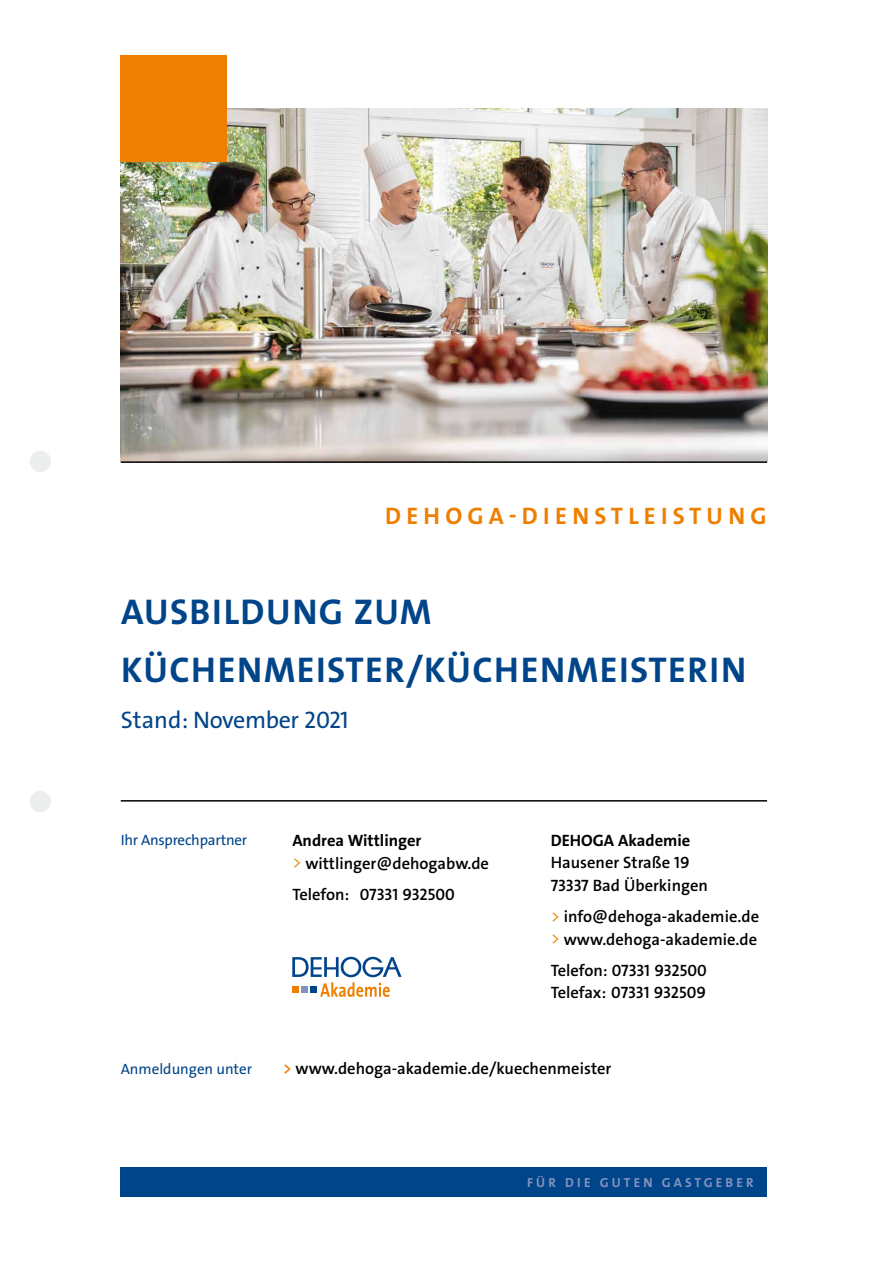
<style>
.page{position:relative;width:893px;height:1263px;background:#fff}
.page>*{position:absolute;margin:0;border:0;box-sizing:border-box;transform-origin:0 0}
.t1{font:700 36px/57.6px "The Sans Os F";letter-spacing:.04em;color:#004489}
.t2{font:700 24px "The Sans Os F";letter-spacing:.22em;color:#ee7f00}
.t3{font:24px "The Sans Os F";letter-spacing:-.015em;color:#004489}
.t4{font:600 16.5px/22.5px "The Sans Os F";color:#000}
.t5{font:700 16.5px "The Sans Os F";color:#000}
.t6{font:15px "The Sans Os F";letter-spacing:-.015em;color:#004489}
.t7{font:700 13.2px "The Sans Os F";letter-spacing:.24em;color:#8493be}
.s1{font-weight:300;color:#ee7f00}
.s2{font-weight:700}
.s3{color:#ee7f00}
</style>
<div class="page">
<img style="left:121px;top:108px;width:646px;height:353px">
<svg style="left:292px;top:957px;width:110px;height:40px"></svg>
<div style="left:30px;top:451px;width:21px;height:21px;background:#eceded;border-radius:50%"></div>
<div style="left:30px;top:791px;width:21px;height:21px;background:#eceded;border-radius:50%"></div>
<div style="left:121px;top:55px;width:106px;height:107px;background:#ee7f00"></div>
<hr style="left:121px;top:461px;width:646px;height:2px;background:#000">
<div style="left:121px;top:1167px;width:646px;height:30px;background:#004489"></div>
<hr style="left:121px;top:800px;width:646px;height:1px;background:#000">
<h2 class="t2" style="left:385px;top:500px;width:383px">DEHOGA-DIENSTLEISTUNG</h2>
<h1 class="t1" style="left:121px;top:583px;width:627px">AUSBILDUNG ZUM<br>KÜCHENMEISTER/KÜCHENMEISTERIN</h1>
<h2 class="t3" style="left:121px;top:705px;width:229px">Stand: November 2021</h2>
<p class="t6" style="left:121px;top:830px;width:128px">Ihr Ansprechpartner</p>
<p class="t5" style="left:551px;top:830px;width:141px">DEHOGA Akademie</p>
<p class="t4" style="left:551px;top:852px;width:159px">Hausener Straße 19<br>73337 Bad Überkingen</p>
<p class="t4" style="left:551px;top:905px;width:210px"><span class="s1">&gt;</span> info@dehoga-akademie.de <span class="s1">&gt;</span> www.dehoga-akademie.de</p>
<p class="t4" style="left:551px;top:959px;width:158px">Telefon: 07331 932500<br>Telefax: 07331 932509</p>
<p class="t4" style="left:292px;top:829px;width:198px"><span class="s2">Andrea Wittlinger<br></span><span class="s1">&gt;</span> wittlinger@dehogabw.de</p>
<p class="t4" style="left:292px;top:883px;width:164px">Telefon: 07331 932500</p>
<p class="t6" style="left:121px;top:1059px;width:133px">Anmeldungen unter</p>
<p class="t4" style="left:283px;top:1057px;width:330px"><span class="s3">&gt;</span> www.dehoga-akademie.de/kuechenmeister</p>
<p class="t7" style="left:527px;top:1174px;width:228px">FÜR DIE GUTEN GASTGEBER</p>
</div>
